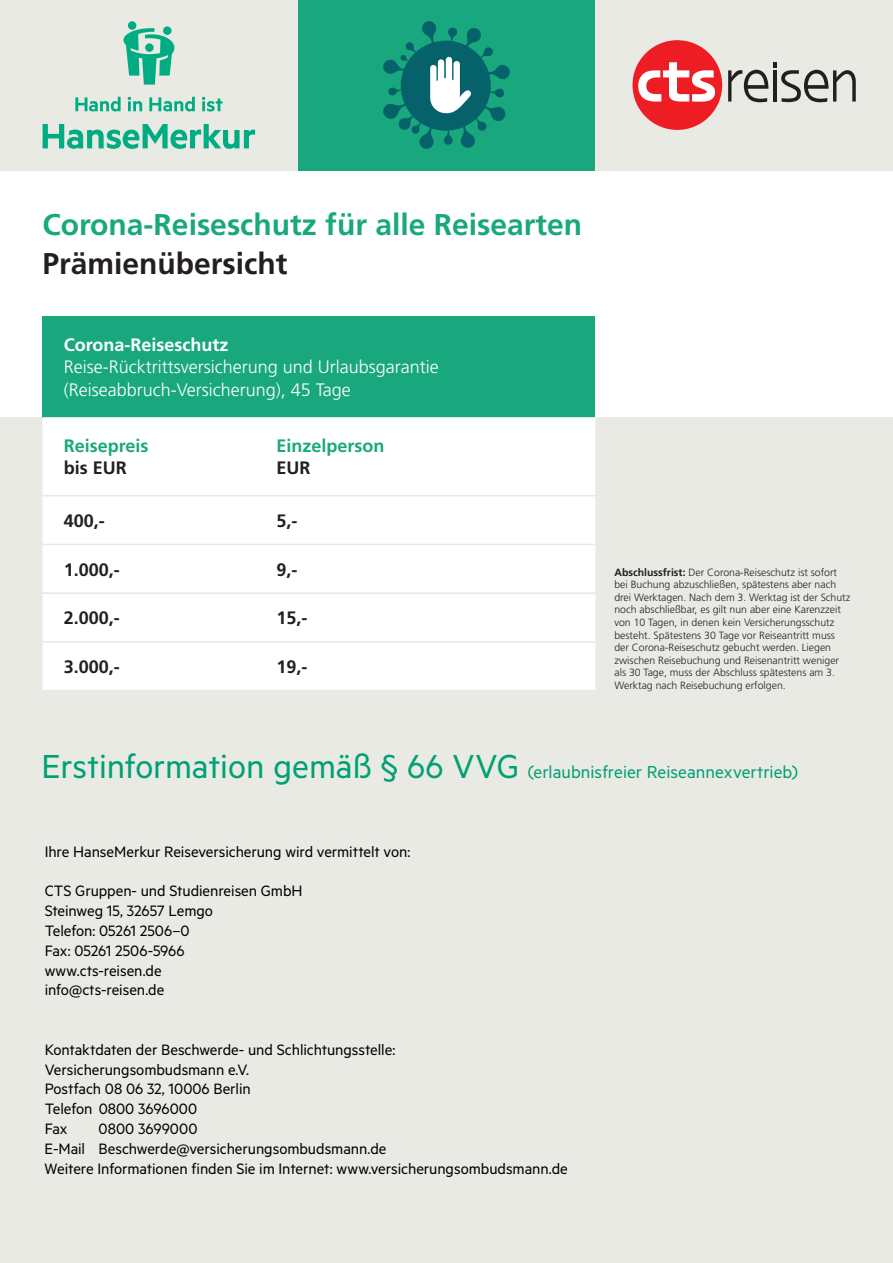
<style>
.page{position:relative;width:893px;height:1263px;background:#fff}
.page>*{position:absolute;margin:0;border:0;box-sizing:border-box;transform-origin:0 0}
.t1{font:700 30px "Frutiger LT Pro";color:#19a87d}
.t2{font:700 30px "Frutiger LT Pro";color:#231f20}
.t3{font:19.5px "Metric Alt";color:#00a075}
.t4{font:300 18px/22.5px "Frutiger LT Pro";color:#fff}
.t5{font:700 18px "Frutiger LT Pro";color:#231f20}
.t6{font:700 18px "Frutiger LT Pro";color:#19a87d}
.t7{font:700 18px "Frutiger LT Pro";color:#fff}
.t8{font:16.95px/19.8px "Metric Alt";letter-spacing:-.005em;color:#000}
.t9{font:300 10.5px/12.6px "Frutiger LT Pro";color:#231f20}
.s1{font-weight:700}
.s2{font-size:37.5px}
</style>
<div class="page">
<div style="left:298px;top:0;width:297px;height:170px;background:#19a87d"></div>
<div style="left:595px;top:0;width:298px;height:170px;background:#eaeae4"></div>
<div style="left:0;top:0;width:298px;height:170px;background:#eaeae4"></div>
<svg style="left:43px;top:21px;width:212px;height:128px"></svg>
<div style="left:632px;top:40px;width:90px;height:90px;background:#ee1d23;border-radius:50%"></div>
<svg style="left:728px;top:62px;width:128px;height:40px"></svg>
<svg style="left:638px;top:62px;width:77px;height:40px"></svg>
<svg style="left:383px;top:21px;width:127px;height:128px"></svg>
<div style="left:0;top:417px;width:893px;height:846px;background:#eaeae4"></div>
<div style="left:43px;top:316px;width:552px;height:101px;background:#19a87d"></div>
<div style="left:43px;top:417px;width:552px;height:273px;background:#fff"></div>
<hr style="left:43px;top:495px;width:212px;height:1px;background:#e6e7e9">
<hr style="left:255px;top:495px;width:340px;height:1px;background:#e6e7e9">
<hr style="left:43px;top:544px;width:212px;height:1px;background:#e6e7e9">
<hr style="left:255px;top:544px;width:340px;height:1px;background:#e6e7e9">
<hr style="left:43px;top:592px;width:212px;height:2px;background:#e6e7e9">
<hr style="left:255px;top:592px;width:340px;height:2px;background:#e6e7e9">
<hr style="left:43px;top:641px;width:212px;height:2px;background:#e6e7e9">
<hr style="left:255px;top:641px;width:340px;height:2px;background:#e6e7e9">
<hr style="left:43px;top:690px;width:212px;height:1px;background:#e6e7e9">
<hr style="left:255px;top:690px;width:340px;height:1px;background:#e6e7e9">
<h1 class="t1" style="left:43px;top:207px;width:541px">Corona-Reiseschutz für alle Reisearten</h1>
<h1 class="t2" style="left:43px;top:246px;width:247px">Prämienübersicht</h1>
<p class="t7" style="left:64px;top:334px;width:166px">Corona-Reiseschutz</p>
<p class="t4" style="left:64px;top:356px;width:377px">Reise-Rücktrittsversicherung und Urlaubsgarantie (Reiseabbruch-Versicherung), 45 Tage</p>
<p class="t6" style="left:64px;top:435px;width:86px">Reisepreis</p>
<p class="t5" style="left:64px;top:458px;width:64px">bis EUR</p>
<p class="t6" style="left:276px;top:435px;width:110px">Einzelperson</p>
<p class="t5" style="left:276px;top:458px;width:36px">EUR</p>
<p class="t5" style="left:64px;top:510px;width:43px">400,-</p>
<p class="t5" style="left:276px;top:510px;width:23px">5,-</p>
<p class="t5" style="left:64px;top:559px;width:58px">1.000,-</p>
<p class="t5" style="left:276px;top:559px;width:23px">9,-</p>
<p class="t5" style="left:64px;top:607px;width:58px">2.000,-</p>
<p class="t5" style="left:276px;top:607px;width:33px">15,-</p>
<p class="t5" style="left:64px;top:656px;width:58px">3.000,-</p>
<p class="t5" style="left:276px;top:656px;width:33px">19,-</p>
<p class="t9" style="left:614px;top:566px;width:237px"><span class="s1">Abschlussfrist:</span> Der Corona-Reiseschutz ist sofort bei Buchung abzuschließen, spätestens aber nach drei Werktagen. Nach dem 3. Werktag ist der Schutz noch abschließbar, es gilt nun aber eine Karenzzeit von 10 Tagen, in denen kein Versicherungsschutz besteht. Spätestens 30 Tage vor Reiseantritt muss der Corona-Reiseschutz gebucht werden. Liegen zwischen Reisebuchung und Reisenantritt weniger als 30 Tage, muss der Abschluss spätestens am 3.<br>Werktag nach Reisebuchung erfolgen.</p>
<p class="t3" style="left:42px;top:760px;width:758px"><span class="s2">Erstinformation gemäß § 66 VVG</span> (erlaubnisfreier Reiseannexvertrieb)</p>
<p class="t8" style="left:45px;top:841px;width:367px">Ihre HanseMerkur Reiseversicherung wird vermittelt von:</p>
<p class="t8" style="left:45px;top:880px;width:259px">CTS Gruppen- und Studienreisen GmbH<br>Steinweg 15, 32657 Lemgo<br>Telefon: 05261 2506–0<br>Fax: 05261 2506-5966 www.cts-reisen.de<br>info@cts-reisen.de</p>
<p class="t8" style="left:45px;top:1039px;width:352px">Kontaktdaten der Beschwerde- und Schlichtungsstelle:<br>Versicherungsombudsmann e.V.<br>Postfach 08 06 32, 10006 Berlin<br>Telefon 0800 3696000<br>Fax</p>
<p class="t8" style="left:45px;top:1118px;width:525px;text-indent:54px">0800 3699000<br>E-Mail Beschwerde@versicherungsombudsmann.de<br>Weitere Informationen finden Sie im Internet: www.versicherungsombudsmann.de</p>
</div>
